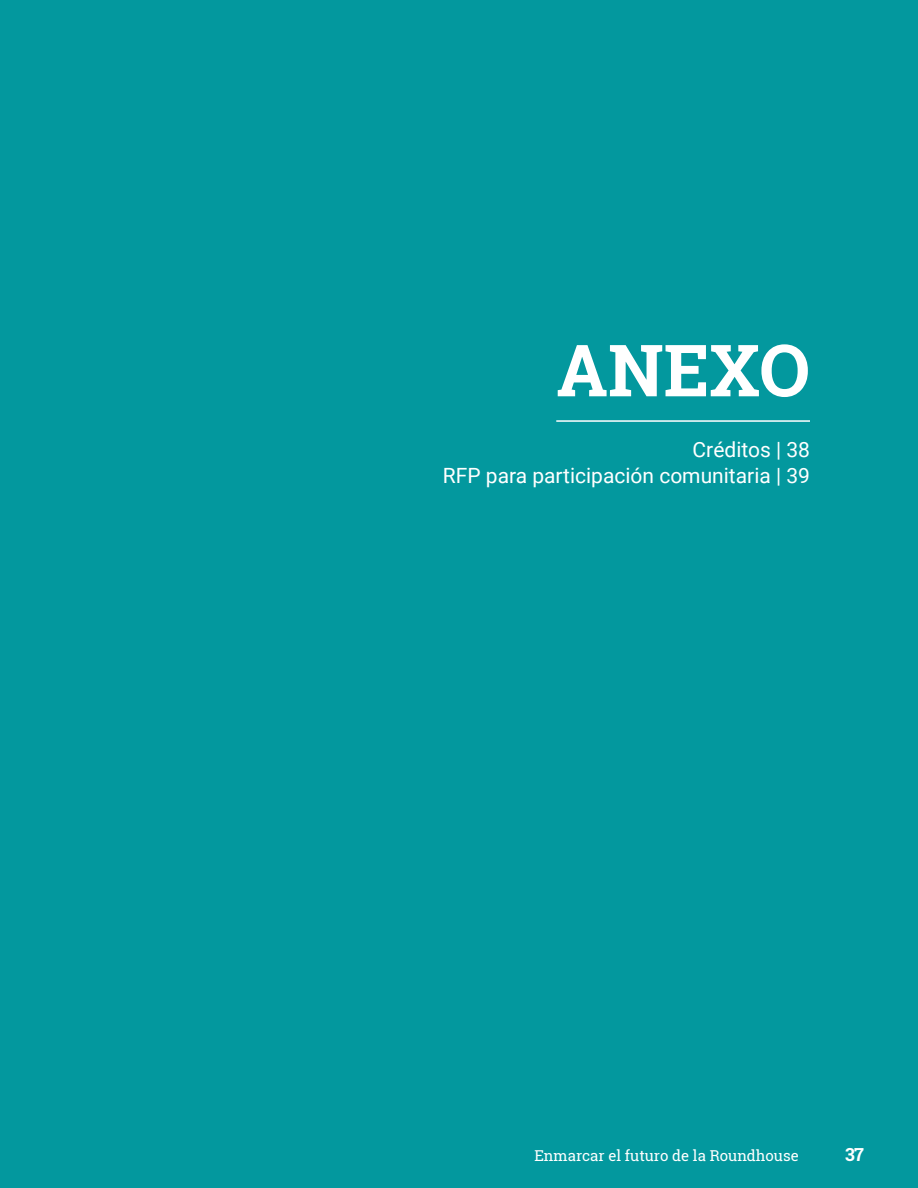
<style>
.page{position:relative;width:918px;height:1188px;background:#03989e}
.page>*{position:absolute;margin:0;border:0;box-sizing:border-box;transform-origin:0 0}
.t1{font:700 72px "Roboto Slab";color:#fff}
.t2{font:21px "Roboto";color:#fff}
.t3{font:700 18px "Roboto Slab";color:#fff}
.t4{font:15px "Roboto Slab";color:#fff}
</style>
<div class="page">
<hr style="left:556px;top:420px;width:254px;height:2px;background:#fff">
<p class="t1" style="left:556px;top:321px;width:255px">ANEXO</p>
<p class="t2" style="left:693px;top:435px;width:119px">Créditos | 38</p>
<p class="t2" style="left:443px;top:460px;width:369px">RFP para participación comunitaria | 39</p>
<p class="t4" style="left:534px;top:1145px;width:266px">Enmarcar el futuro de la Roundhouse</p>
<p class="t3" style="left:845px;top:1142px;width:20px">37</p>
</div>
